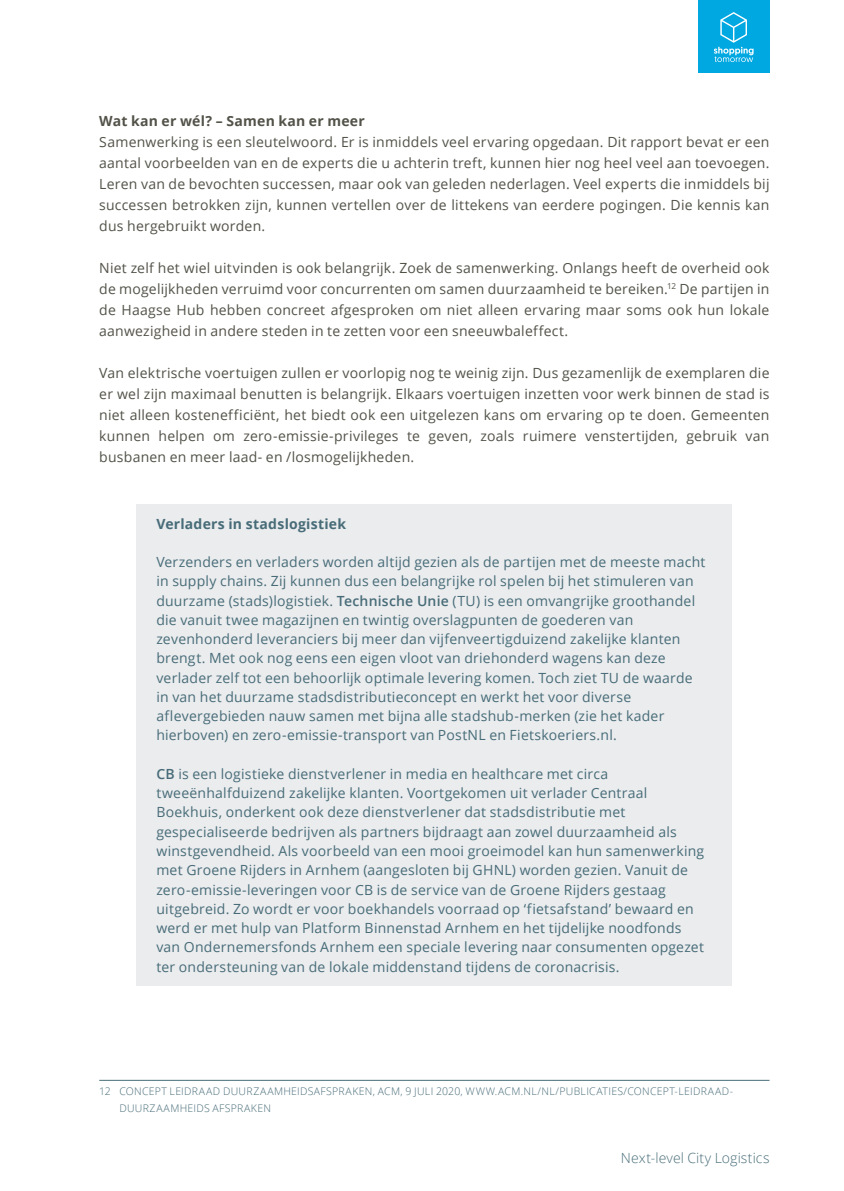
<style>
.page{position:relative;width:844px;height:1191px;background:#fff}
.page>*{position:absolute;margin:0;border:0;box-sizing:border-box;transform-origin:0 0}
._2020_Kader_plat{font:14px/19.2px "Open Sans";letter-spacing:.015em;color:#476c78}
._2020_Plat{font:14px/21px "Open Sans";letter-spacing:.015em;color:#535249;text-align:justify}
._2020_Tussenkop{font:700 14px "Open Sans";letter-spacing:.015em;color:#535249}
._2020_Kader_kopje{font:700 14px "Open Sans";letter-spacing:.015em;color:#476c78}
.t1{font:300 14px "Open Sans";letter-spacing:.01em;color:#476c78}
._2020_Voetnoot{font:300 10.5px/16.1px "Open Sans";letter-spacing:.025em;color:#476c78}
.s1{font-weight:600}
</style>
<div class="page">
<div style="left:697px;top:0;width:72px;height:72px;background:#00a8e2"></div>
<svg style="left:713px;top:12px;width:40px;height:50px"></svg>
<div style="left:136px;top:504px;width:596px;height:481px;background:#ebecee"></div>
<hr style="left:99px;top:1080px;width:670px;height:1px;background:#476c78">
<h4 class="_2020_Tussenkop" style="left:99px;top:111px;width:267px">Wat kan er wél? – Samen kan er meer</h4>
<p class="_2020_Plat" style="left:99px;top:131px;width:671px">Samenwerking is een sleutelwoord. Er is inmiddels veel ervaring opgedaan. Dit rapport bevat er een aantal voorbeelden van en de experts die u achterin treft, kunnen hier nog heel veel aan toevoegen.<br>Leren van de bevochten successen, maar ook van geleden nederlagen. Veel experts die inmiddels bij successen betrokken zijn, kunnen vertellen over de littekens van eerdere pogingen. Die kennis kan dus hergebruikt worden.</p>
<p class="_2020_Plat" style="left:99px;top:257px;width:671px">Niet zelf het wiel uitvinden is ook belangrijk. Zoek de samenwerking. Onlangs heeft de overheid ook de mogelijkheden verruimd voor concurrenten om samen duurzaamheid te bereiken.<sup>12</sup> De partijen in de Haagse Hub hebben concreet afgesproken om niet alleen ervaring maar soms ook hun lokale aanwezigheid in andere steden in te zetten voor een sneeuwbaleffect.</p>
<p class="_2020_Plat" style="left:99px;top:362px;width:671px">Van elektrische voertuigen zullen er voorlopig nog te weinig zijn. Dus gezamenlijk de exemplaren die er wel zijn maximaal benutten is belangrijk. Elkaars voertuigen inzetten voor werk binnen de stad is niet alleen kostenefficiënt, het biedt ook een uitgelezen kans om ervaring op te doen. Gemeenten kunnen helpen om zero-emissie-privileges te geven, zoals ruimere venstertijden, gebruik van busbanen en meer laad- en /losmogelijkheden.</p>
<p class="_2020_Kader_kopje" style="left:156px;top:513px;width:191px">Verladers in stadslogistiek</p>
<p class="_2020_Kader_plat" style="left:156px;top:552px;width:550px">Verzenders en verladers worden altijd gezien als de partijen met de meeste macht in supply chains. Zij kunnen dus een belangrijke rol spelen bij het stimuleren van duurzame (stads)logistiek. <span class="s1">Technische Unie</span> (TU) is een omvangrijke groothandel die vanuit twee magazijnen en twintig overslagpunten de goederen van zevenhonderd leveranciers bij meer dan vijfenveertigduizend zakelijke klanten brengt. Met ook nog eens een eigen vloot van driehonderd wagens kan deze verlader zelf tot een behoorlijk optimale levering komen. Toch ziet TU de waarde in van het duurzame stadsdistributieconcept en werkt het voor diverse aflevergebieden nauw samen met bijna alle stadshub-merken (zie het kader hierboven) en zero-emissie-transport van PostNL en Fietskoeriers.nl.</p>
<p class="_2020_Kader_plat" style="left:156px;top:764px;width:549px"><span class="s1">CB</span> is een logistieke dienstverlener in media en healthcare met circa tweeënhalfduizend zakelijke klanten. Voortgekomen uit verlader Centraal Boekhuis, onderkent ook deze dienstverlener dat stadsdistributie met gespecialiseerde bedrijven als partners bijdraagt aan zowel duurzaamheid als winstgevendheid. Als voorbeeld van een mooi groeimodel kan hun samenwerking met Groene Rijders in Arnhem (aangesloten bij GHNL) worden gezien. Vanuit de zero-emissie-leveringen voor CB is de service van de Groene Rijders gestaag uitgebreid. Zo wordt er voor boekhandels voorraad op ‘fietsafstand’ bewaard en werd er met hulp van Platform Binnenstad Arnhem en het tijdelijke noodfonds van Ondernemersfonds Arnhem een speciale levering naar consumenten opgezet ter ondersteuning van de lokale middenstand tijdens de coronacrisis.</p>
<p class="_2020_Voetnoot" style="left:119px;top:1083px;width:615px;text-indent:-20px">12 CONCEPT LEIDRAAD DUURZAAMHEIDSAFSPRAKEN, ACM, 9 JULI 2020, WWW.ACM.NL/NL/PUBLICATIES/CONCEPT-LEIDRAAD-<br>DUURZAAMHEIDS AFSPRAKEN</p>
<p class="t1" style="left:620px;top:1148px;width:150px">Next-level City Logistics</p>
</div>
